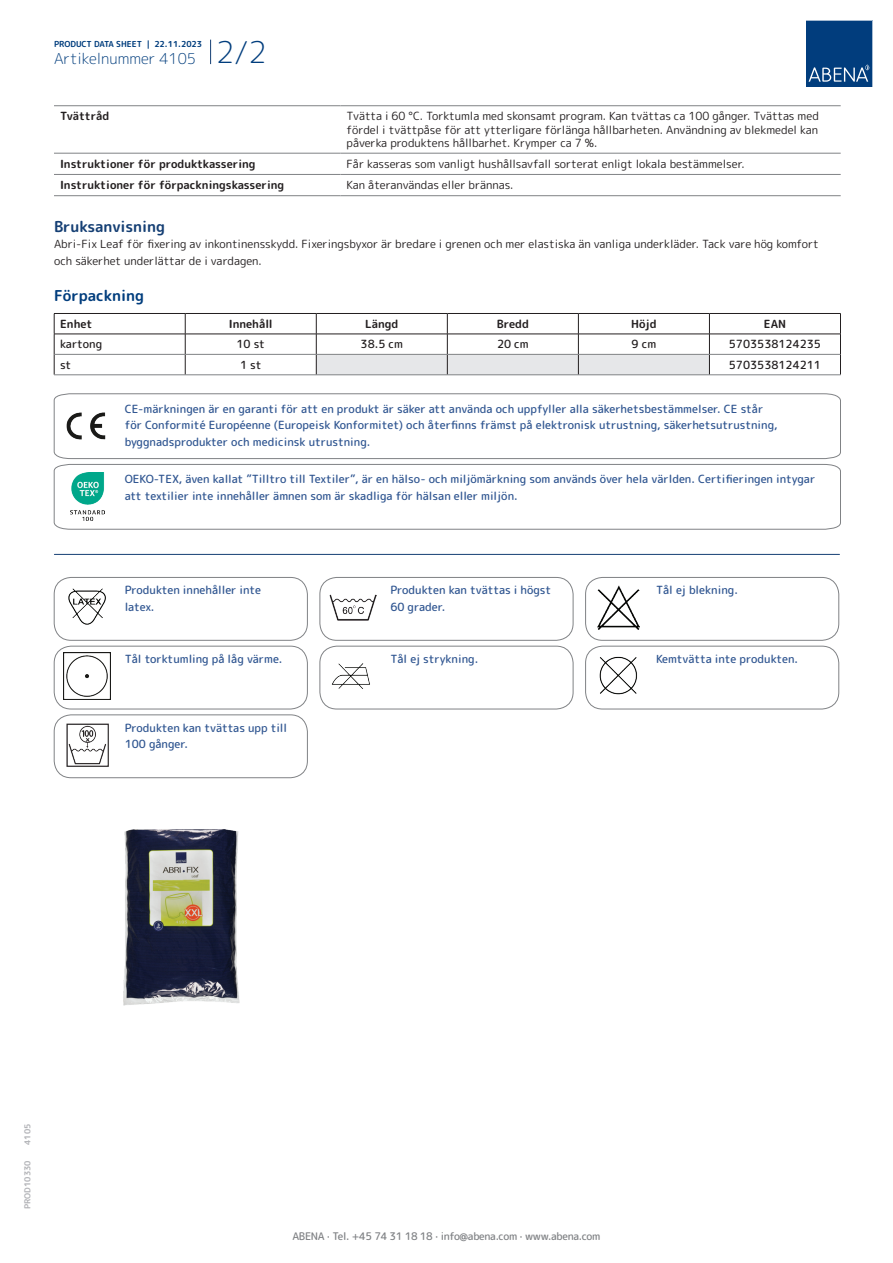
<style>
.page{position:relative;width:893px;height:1263px;background:#fff}
.page>*{position:absolute;margin:0;border:0;box-sizing:border-box;transform-origin:0 0}
.t1{font:300 15px "Rounded Mplus 1 c";color:#013d7d}
.t2{font:700 15px "Rounded Mplus 1 c";color:#153f74}
.t3{font:700 15px "Rounded Mplus 1 c";color:#013d7d}
.t4{font:500 11.25px/16.5px "Rounded Mplus 1 c";color:#305691}
.t5{font:11.25px/13.5px "Rounded Mplus 1 c";color:#231f20;text-align:justify}
.t6{font:700 11.25px "Rounded Mplus 1 c";color:#231f20}
.t7{font:500 11.25px "Rounded Mplus 1 c";color:#231f20}
.t8{font:500 10.5px "Rounded Mplus 1 c";letter-spacing:-.03em;color:#808285}
.t9{font:700 8.25px "Rounded Mplus 1 c";color:#013d7d}
.t10{font:700 8.25px "Rounded Mplus 1 c";color:#b2b3b7}
.s1{font-size:30px}
</style>
<div class="page">
<svg style="left:210px;top:40px;width:1px;height:24px"></svg>
<svg style="left:806px;top:20px;width:67px;height:67px;background:#144b86"></svg>
<hr style="left:54px;top:105px;width:287px;height:1px;background:#808285">
<hr style="left:341px;top:105px;width:500px;height:1px;background:#808285">
<hr style="left:54px;top:153px;width:287px;height:1px;background:#808285">
<hr style="left:341px;top:153px;width:500px;height:1px;background:#808285">
<hr style="left:54px;top:174px;width:287px;height:1px;background:#808285">
<hr style="left:341px;top:174px;width:500px;height:1px;background:#808285">
<hr style="left:54px;top:195px;width:287px;height:1px;background:#808285">
<hr style="left:341px;top:195px;width:500px;height:1px;background:#808285">
<hr style="left:54px;top:313px;width:131px;height:1px;background:#231f20">
<hr style="left:185px;top:313px;width:131px;height:1px;background:#231f20">
<hr style="left:316px;top:313px;width:131px;height:1px;background:#231f20">
<hr style="left:447px;top:313px;width:131px;height:1px;background:#231f20">
<hr style="left:578px;top:313px;width:131px;height:1px;background:#231f20">
<hr style="left:709px;top:313px;width:132px;height:1px;background:#231f20">
<hr style="left:54px;top:334px;width:131px;height:1px;background:#231f20">
<hr style="left:185px;top:334px;width:131px;height:1px;background:#231f20">
<hr style="left:709px;top:334px;width:132px;height:1px;background:#231f20">
<svg style="left:54px;top:314px;width:1px;height:61px"></svg>
<svg style="left:185px;top:314px;width:1px;height:61px"></svg>
<svg style="left:316px;top:314px;width:394px;height:61px"></svg>
<svg style="left:840px;top:314px;width:1px;height:61px"></svg>
<hr style="left:54px;top:354px;width:131px;height:1px;background:#808285">
<hr style="left:185px;top:354px;width:131px;height:1px;background:#808285">
<hr style="left:316px;top:354px;width:131px;height:1px;background:#808285">
<hr style="left:447px;top:354px;width:131px;height:1px;background:#808285">
<hr style="left:578px;top:354px;width:131px;height:1px;background:#808285">
<hr style="left:709px;top:354px;width:131px;height:1px;background:#808285">
<hr style="left:54px;top:375px;width:131px;height:1px;background:#808285">
<hr style="left:185px;top:375px;width:131px;height:1px;background:#808285">
<hr style="left:316px;top:375px;width:131px;height:1px;background:#808285">
<hr style="left:447px;top:375px;width:131px;height:1px;background:#808285">
<hr style="left:578px;top:375px;width:131px;height:1px;background:#808285">
<hr style="left:709px;top:375px;width:132px;height:1px;background:#808285">
<svg style="left:54px;top:393px;width:787px;height:66px"></svg>
<svg style="left:54px;top:464px;width:787px;height:66px"></svg>
<hr style="left:54px;top:554px;width:785px;height:1px;background:#153f74">
<img style="left:68px;top:588px;width:38px;height:37px">
<div style="left:54px;top:577px;width:254px;height:63px;border:1px solid #808285;border-radius:17px"></div>
<img style="left:329px;top:594px;width:48px;height:26px">
<div style="left:320px;top:577px;width:253px;height:63px;border:1px solid #808285;border-radius:17px"></div>
<img style="left:598px;top:585px;width:42px;height:45px">
<div style="left:585px;top:577px;width:254px;height:63px;border:1px solid #808285;border-radius:17px"></div>
<img style="left:64px;top:653px;width:47px;height:47px">
<div style="left:54px;top:646px;width:254px;height:63px;border:1px solid #808285;border-radius:17px"></div>
<img style="left:331px;top:663px;width:39px;height:26px">
<div style="left:320px;top:646px;width:253px;height:63px;border:1px solid #808285;border-radius:17px"></div>
<img style="left:599px;top:656px;width:38px;height:39px">
<div style="left:585px;top:646px;width:254px;height:63px;border:1px solid #808285;border-radius:17px"></div>
<img style="left:66px;top:723px;width:43px;height:44px">
<div style="left:54px;top:715px;width:254px;height:63px;border:1px solid #808285;border-radius:17px"></div>
<img style="left:123px;top:829px;width:117px;height:177px">
<p class="t9" style="left:54px;top:38px;width:150px">PRODUCT DATA SHEET | 22.11.2023</p>
<h1 class="t1" style="left:54px;top:48px;width:214px">Artikelnummer 4105 <span class="s1">2/2</span></h1>
<p class="t6" style="left:60px;top:108px;width:51px">Tvättråd</p>
<p class="t5" style="left:347px;top:109px;width:474px">Tvätta i 60 °C. Torktumla med skonsamt program. Kan tvättas ca 100 gånger. Tvättas med fördel i tvättpåse för att ytterligare förlänga hållbarheten. Användning av blekmedel kan påverka produktens hållbarhet. Krymper ca 7 %.</p>
<p class="t6" style="left:60px;top:156px;width:197px">Instruktioner för produktkassering</p>
<p class="t5" style="left:347px;top:157px;width:400px">Får kasseras som vanligt hushållsavfall sorterat enligt lokala bestämmelser.</p>
<p class="t6" style="left:60px;top:177px;width:226px">Instruktioner för förpackningskassering</p>
<p class="t5" style="left:347px;top:178px;width:168px">Kan återanvändas eller brännas.</p>
<h1 class="t2" style="left:54px;top:216px;width:113px">Bruksanvisning</h1>
<p class="t5" style="left:54px;top:236px;width:766px;line-height:16.5px">Abri-Fix Leaf för fixering av inkontinensskydd. Fixeringsbyxor är bredare i grenen och mer elastiska än vanliga underkläder. Tack vare hög komfort och säkerhet underlättar de i vardagen.</p>
<h1 class="t3" style="left:54px;top:285px;width:92px">Förpackning</h1>
<p class="t6" style="left:60px;top:316px;width:34px">Enhet</p>
<p class="t6" style="left:229px;top:316px;width:45px">Innehåll</p>
<p class="t6" style="left:365px;top:316px;width:35px">Längd</p>
<p class="t6" style="left:497px;top:316px;width:34px">Bredd</p>
<p class="t6" style="left:631px;top:316px;width:27px">Höjd</p>
<p class="t6" style="left:764px;top:316px;width:24px">EAN</p>
<p class="t7" style="left:60px;top:336px;width:44px">kartong</p>
<p class="t7" style="left:237px;top:336px;width:30px">10 st</p>
<p class="t7" style="left:361px;top:336px;width:44px">38.5 cm</p>
<p class="t7" style="left:497px;top:336px;width:33px">20 cm</p>
<p class="t7" style="left:632px;top:336px;width:26px">9 cm</p>
<p class="t7" style="left:729px;top:336px;width:94px">5703538124235</p>
<p class="t7" style="left:60px;top:357px;width:13px">st</p>
<p class="t7" style="left:240px;top:357px;width:23px">1 st</p>
<p class="t7" style="left:729px;top:357px;width:94px">5703538124211</p>
<p class="t4" style="left:125px;top:400px;width:654px">CE-märkningen är en garanti för att en produkt är säker att använda och uppfyller alla säkerhetsbestämmelser. CE står för Conformité Européenne (Europeisk Konformitet) och återfinns främst på elektronisk utrustning, säkerhetsutrustning, byggnadsprodukter och medicinsk utrustning.</p>
<p class="t4" style="left:125px;top:471px;width:692px">OEKO-TEX, även kallat ”Tilltro till Textiler”, är en hälso- och miljömärkning som används över hela världen. Certifieringen intygar att textilier inte innehåller ämnen som är skadliga för hälsan eller miljön.</p>
<p class="t4" style="left:125px;top:582px;width:138px">Produkten innehåller inte latex.</p>
<p class="t4" style="left:390px;top:582px;width:162px">Produkten kan tvättas i högst<br>60 grader.</p>
<p class="t4" style="left:656px;top:582px;width:83px">Tål ej blekning.</p>
<p class="t4" style="left:125px;top:651px;width:159px">Tål torktumling på låg värme.</p>
<p class="t4" style="left:390px;top:651px;width:89px">Tål ej strykning.</p>
<p class="t4" style="left:656px;top:651px;width:144px">Kemtvätta inte produkten.</p>
<p class="t4" style="left:125px;top:719px;width:164px">Produkten kan tvättas upp till<br>100 gånger.</p>
<p class="t10" style="left:22px;top:1145px;width:23px;rotate:-90deg">4105</p>
<p class="t10" style="left:22px;top:1209px;width:50px;rotate:-90deg">PROD10330</p>
<p class="t8" style="left:292px;top:1229px;width:309px">ABENA · Tel. +45 74 31 18 18 · info@abena.com · www.abena.com</p>
</div>
